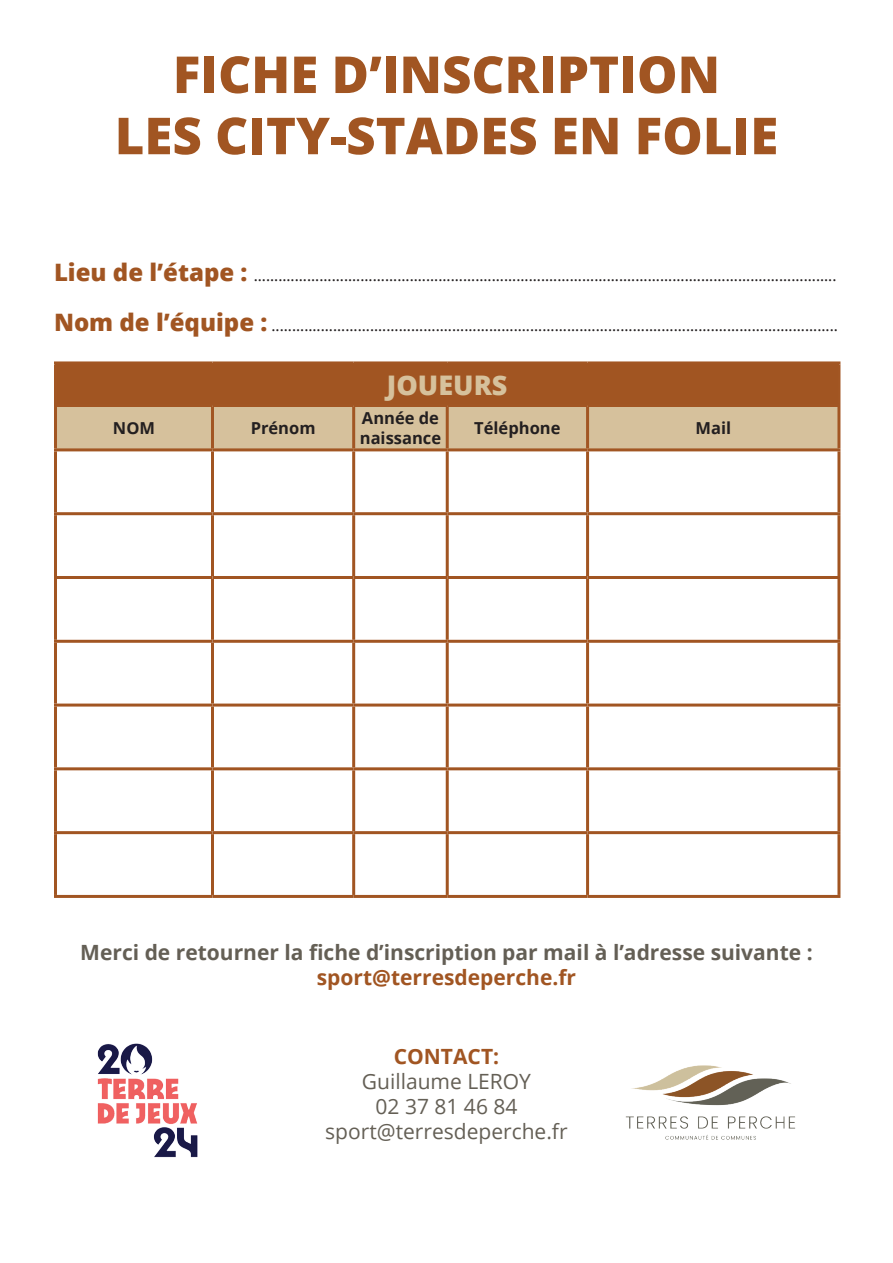
<style>
.page{position:relative;width:893px;height:1263px;background:#fff}
.page>*{position:absolute;margin:0;border:0;box-sizing:border-box;transform-origin:0 0}
.t1{font:800 51px/61.2px "Open Sans";color:#a15522;text-align:center}
.t2{font:800 27px "Open Sans";color:#d6c19c}
.t3{font:700 21px "Open Sans";color:#645f55}
.t4{font:21px/25.2px "Open Sans";color:#645f55;text-align:center}
.t5{font:700 21px "Open Sans";color:#a15522}
.t6{font:18px "Minion Pro";color:#231f20}
.t7{font:700 16.5px/19.8px "Open Sans";color:#231f20}
.s1{font-family:"Open Sans";font-weight:800;font-size:24px;color:#a15522}
</style>
<div class="page">
<div style="left:56px;top:363px;width:783px;height:42px;background:#a15522"></div>
<div style="left:57px;top:407px;width:780px;height:41px;background:#d6c19c"></div>
<hr style="left:54px;top:451px;width:3px;height:61px;background:#a15522">
<hr style="left:211px;top:451px;width:3px;height:61px;background:#a15522">
<hr style="left:352px;top:451px;width:3px;height:61px;background:#a15522">
<hr style="left:446px;top:451px;width:3px;height:61px;background:#a15522">
<hr style="left:586px;top:451px;width:3px;height:61px;background:#a15522">
<hr style="left:837px;top:451px;width:3px;height:61px;background:#a15522">
<hr style="left:54px;top:512px;width:158px;height:3px;background:#a15522">
<hr style="left:54px;top:515px;width:3px;height:61px;background:#a15522">
<hr style="left:212px;top:512px;width:142px;height:3px;background:#a15522">
<hr style="left:211px;top:515px;width:3px;height:61px;background:#a15522">
<hr style="left:354px;top:512px;width:93px;height:3px;background:#a15522">
<hr style="left:352px;top:515px;width:3px;height:61px;background:#a15522">
<hr style="left:447px;top:512px;width:141px;height:3px;background:#a15522">
<hr style="left:446px;top:515px;width:3px;height:61px;background:#a15522">
<hr style="left:588px;top:512px;width:252px;height:3px;background:#a15522">
<hr style="left:586px;top:515px;width:3px;height:61px;background:#a15522">
<hr style="left:837px;top:515px;width:3px;height:61px;background:#a15522">
<hr style="left:54px;top:576px;width:158px;height:3px;background:#a15522">
<hr style="left:54px;top:579px;width:3px;height:61px;background:#a15522">
<hr style="left:212px;top:576px;width:142px;height:3px;background:#a15522">
<hr style="left:211px;top:579px;width:3px;height:61px;background:#a15522">
<hr style="left:354px;top:576px;width:93px;height:3px;background:#a15522">
<hr style="left:352px;top:579px;width:3px;height:61px;background:#a15522">
<hr style="left:447px;top:576px;width:141px;height:3px;background:#a15522">
<hr style="left:446px;top:579px;width:3px;height:61px;background:#a15522">
<hr style="left:588px;top:576px;width:252px;height:3px;background:#a15522">
<hr style="left:586px;top:579px;width:3px;height:61px;background:#a15522">
<hr style="left:837px;top:579px;width:3px;height:61px;background:#a15522">
<hr style="left:54px;top:640px;width:158px;height:3px;background:#a15522">
<hr style="left:54px;top:643px;width:3px;height:60px;background:#a15522">
<hr style="left:212px;top:640px;width:142px;height:3px;background:#a15522">
<hr style="left:211px;top:643px;width:3px;height:60px;background:#a15522">
<hr style="left:354px;top:640px;width:93px;height:3px;background:#a15522">
<hr style="left:352px;top:643px;width:3px;height:60px;background:#a15522">
<hr style="left:447px;top:640px;width:141px;height:3px;background:#a15522">
<hr style="left:446px;top:643px;width:3px;height:60px;background:#a15522">
<hr style="left:588px;top:640px;width:252px;height:3px;background:#a15522">
<hr style="left:586px;top:643px;width:3px;height:60px;background:#a15522">
<hr style="left:837px;top:643px;width:3px;height:60px;background:#a15522">
<hr style="left:54px;top:703px;width:158px;height:3px;background:#a15522">
<hr style="left:54px;top:706px;width:3px;height:61px;background:#a15522">
<hr style="left:212px;top:703px;width:142px;height:3px;background:#a15522">
<hr style="left:211px;top:706px;width:3px;height:61px;background:#a15522">
<hr style="left:354px;top:703px;width:93px;height:3px;background:#a15522">
<hr style="left:352px;top:706px;width:3px;height:61px;background:#a15522">
<hr style="left:447px;top:703px;width:141px;height:3px;background:#a15522">
<hr style="left:446px;top:706px;width:3px;height:61px;background:#a15522">
<hr style="left:588px;top:703px;width:252px;height:3px;background:#a15522">
<hr style="left:586px;top:706px;width:3px;height:61px;background:#a15522">
<hr style="left:837px;top:706px;width:3px;height:61px;background:#a15522">
<hr style="left:54px;top:767px;width:158px;height:3px;background:#a15522">
<hr style="left:54px;top:770px;width:3px;height:61px;background:#a15522">
<hr style="left:212px;top:767px;width:142px;height:3px;background:#a15522">
<hr style="left:211px;top:770px;width:3px;height:61px;background:#a15522">
<hr style="left:354px;top:767px;width:93px;height:3px;background:#a15522">
<hr style="left:352px;top:770px;width:3px;height:61px;background:#a15522">
<hr style="left:447px;top:767px;width:141px;height:3px;background:#a15522">
<hr style="left:446px;top:770px;width:3px;height:61px;background:#a15522">
<hr style="left:588px;top:767px;width:252px;height:3px;background:#a15522">
<hr style="left:586px;top:770px;width:3px;height:61px;background:#a15522">
<hr style="left:837px;top:770px;width:3px;height:61px;background:#a15522">
<hr style="left:54px;top:831px;width:158px;height:3px;background:#a15522">
<hr style="left:54px;top:834px;width:3px;height:61px;background:#a15522">
<hr style="left:212px;top:831px;width:142px;height:3px;background:#a15522">
<hr style="left:211px;top:834px;width:3px;height:61px;background:#a15522">
<hr style="left:354px;top:831px;width:93px;height:3px;background:#a15522">
<hr style="left:352px;top:834px;width:3px;height:61px;background:#a15522">
<hr style="left:447px;top:831px;width:141px;height:3px;background:#a15522">
<hr style="left:446px;top:834px;width:3px;height:61px;background:#a15522">
<hr style="left:588px;top:831px;width:252px;height:3px;background:#a15522">
<hr style="left:586px;top:834px;width:3px;height:61px;background:#a15522">
<hr style="left:837px;top:834px;width:3px;height:61px;background:#a15522">
<hr style="left:54px;top:895px;width:158px;height:3px;background:#a15522">
<hr style="left:212px;top:895px;width:142px;height:3px;background:#a15522">
<hr style="left:354px;top:895px;width:93px;height:3px;background:#a15522">
<hr style="left:447px;top:895px;width:141px;height:3px;background:#a15522">
<hr style="left:588px;top:895px;width:252px;height:3px;background:#a15522">
<hr style="left:54px;top:361px;width:158px;height:3px;background:#a25623">
<hr style="left:54px;top:364px;width:3px;height:40px;background:#a25623">
<hr style="left:212px;top:361px;width:142px;height:3px;background:#a25623">
<hr style="left:354px;top:361px;width:93px;height:3px;background:#a25623">
<hr style="left:447px;top:361px;width:141px;height:3px;background:#a25623">
<hr style="left:588px;top:361px;width:252px;height:3px;background:#a25623">
<hr style="left:837px;top:364px;width:3px;height:40px;background:#a25623">
<hr style="left:54px;top:404px;width:158px;height:3px;background:#a25623">
<hr style="left:54px;top:407px;width:3px;height:41px;background:#a25623">
<hr style="left:212px;top:404px;width:142px;height:3px;background:#a25623">
<hr style="left:211px;top:407px;width:3px;height:41px;background:#a25623">
<hr style="left:354px;top:404px;width:93px;height:3px;background:#a25623">
<hr style="left:352px;top:407px;width:3px;height:41px;background:#a25623">
<hr style="left:447px;top:404px;width:141px;height:3px;background:#a25623">
<hr style="left:446px;top:407px;width:3px;height:41px;background:#a25623">
<hr style="left:588px;top:404px;width:252px;height:3px;background:#a25623">
<hr style="left:586px;top:407px;width:3px;height:41px;background:#a25623">
<hr style="left:837px;top:407px;width:3px;height:41px;background:#a25623">
<hr style="left:54px;top:448px;width:158px;height:3px;background:#a25623">
<hr style="left:212px;top:448px;width:142px;height:3px;background:#a25623">
<hr style="left:354px;top:448px;width:93px;height:3px;background:#a25623">
<hr style="left:447px;top:448px;width:141px;height:3px;background:#a25623">
<hr style="left:588px;top:448px;width:252px;height:3px;background:#a25623">
<img style="left:625px;top:1065px;width:171px;height:75px">
<img style="left:97px;top:1043px;width:101px;height:115px">
<h1 class="t1" style="left:115px;top:41px;width:665px">FICHE D’INSCRIPTION<br>LES CITY-STADES EN FOLIE</h1>
<p class="t6" style="left:54px;top:263px;width:784px"><span class="s1">Lieu de l’étape :</span> ..............................................................................................................................................</p>
<p class="t6" style="left:54px;top:314px;width:785px"><span class="s1">Nom de l’équipe :</span> ..........................................................................................................................................</p>
<h2 class="t2" style="left:387px;top:364px;width:122px">JOUEURS</h2>
<p class="t7" style="left:113px;top:418px;width:44px">NOM</p>
<p class="t7" style="left:251px;top:418px;width:66px">Prénom</p>
<p class="t7" style="left:360px;top:408px;width:83px">Année de naissance</p>
<p class="t7" style="left:474px;top:418px;width:88px">Téléphone</p>
<p class="t7" style="left:695px;top:418px;width:37px">Mail</p>
<p class="t3" style="left:80px;top:937px;width:734px">Merci de retourner la fiche d’inscription par mail à l’adresse suivante :</p>
<p class="t5" style="left:317px;top:962px;width:261px">sport@terresdeperche.fr</p>
<p class="t5" style="left:394px;top:1041px;width:107px">CONTACT:</p>
<p class="t4" style="left:325px;top:1068px;width:244px">Guillaume LEROY<br>02 37 81 46 84 sport@terresdeperche.fr</p>
</div>
